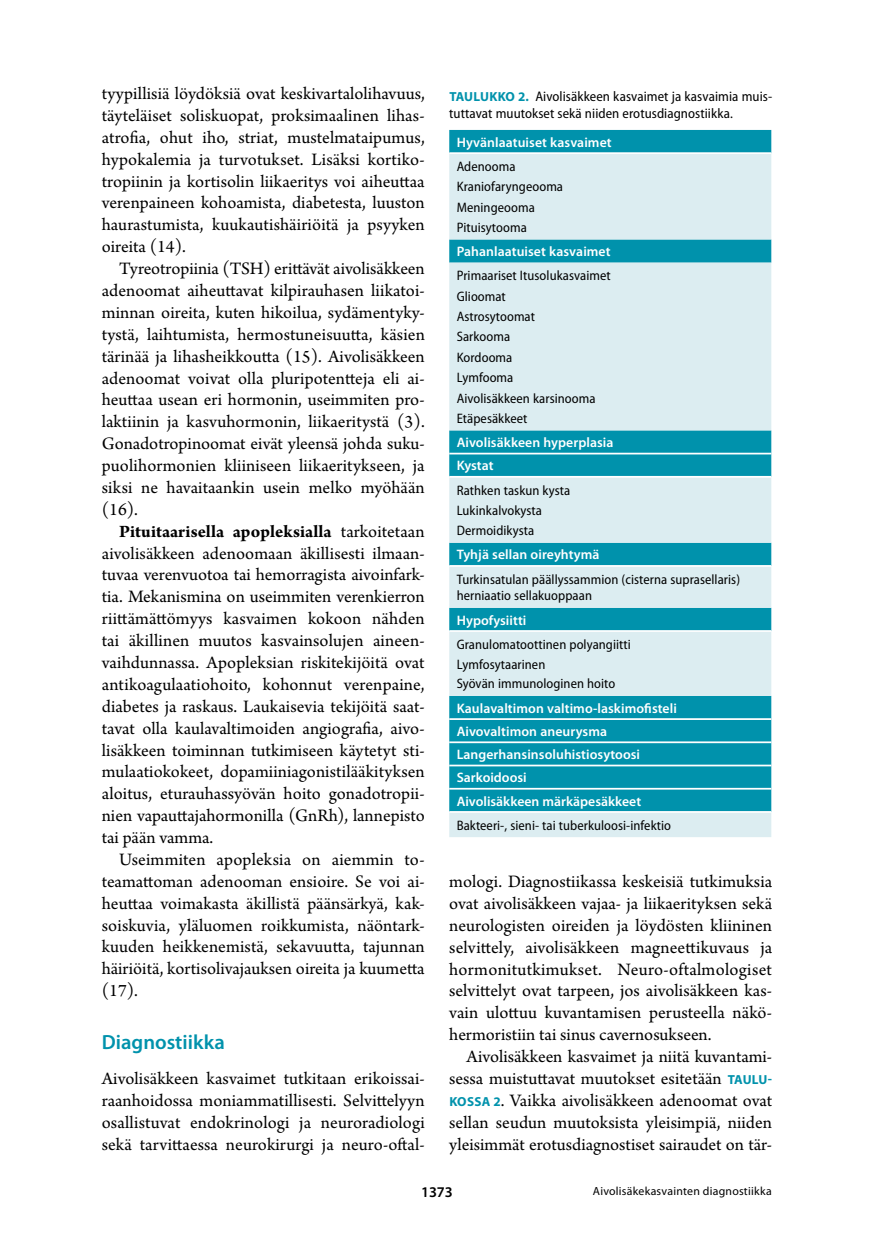
<style>
.page{position:relative;width:874px;height:1241px;background:#fff}
.page>*{position:absolute;margin:0;border:0;box-sizing:border-box;transform-origin:0 0}
.t1{font:600 20.65px "Myriad Pro";color:#0092ac}
.t2{font:18.38px/21.9px "Arno Pro";color:#000;text-align:justify}
.t3{font:600 14.88px "Myriad Pro";color:#000}
.t4{font:semi-condensed 14px/16.6px "Myriad Pro";letter-spacing:.005em;color:#000}
.t5{font:semi-condensed 13.65px/20.3px "Myriad Pro";letter-spacing:.005em;color:#000}
.t6{font:600 13.65px/23.3px "Myriad Pro";letter-spacing:.005em;color:#fff}
.t7{font:11.9px "Myriad Pro";letter-spacing:.02em;color:#000}
.s1{font-weight:700}
.s2{font-weight:700;font-stretch:normal;font-size:13.12px;color:#0092ac}
.s3{font-family:"Myriad Pro";font-weight:700;font-size:13.12px;color:#0092ac}
</style>
<div class="page">
<div style="left:449px;top:130px;width:322px;height:22px;background:#0092ac"></div>
<svg style="left:449px;top:154px;width:322px;height:683px;background:#95cfda"></svg>
<hr style="left:449px;top:476px;width:322px;height:1px;background:#fff">
<hr style="left:449px;top:452px;width:322px;height:2px;background:#fff">
<hr style="left:449px;top:565px;width:322px;height:1px;background:#fff">
<hr style="left:449px;top:630px;width:322px;height:1px;background:#fff">
<hr style="left:449px;top:811px;width:322px;height:1px;background:#fff">
<hr style="left:449px;top:718px;width:322px;height:1px;background:#fff">
<hr style="left:449px;top:741px;width:322px;height:2px;background:#fff">
<hr style="left:449px;top:764px;width:322px;height:2px;background:#fff">
<hr style="left:449px;top:787px;width:322px;height:2px;background:#fff">
<p class="t2" style="left:102px;top:84px;width:324px">tyypillisiä löydöksiä ovat keskivartalolihavuus, täyteläiset soliskuopat, proksimaalinen lihas&shy;atrofia, ohut iho, striat, mustelmataipumus, hypokalemia ja turvotukset. Lisäksi kortiko&shy;tropiinin ja kortisolin liikaeritys voi aiheuttaa verenpaineen kohoamista, diabetesta, luuston haurastumista, kuukautishäiriöitä ja psyyken oireita (14).</p>
<p class="t2" style="left:102px;top:258px;width:324px;text-indent:17px">Tyreotropiinia (TSH) erittävät aivolisäkkeen adenoomat aiheuttavat kilpirauhasen liikatoi&shy;minnan oireita, kuten hikoilua, sydämentyky&shy;tystä, laihtumista, hermostuneisuutta, käsien tärinää ja lihasheikkoutta (15). Aivolisäkkeen adenoomat voivat olla pluripotentteja eli ai&shy;heuttaa usean eri hormonin, useimmiten pro&shy;laktiinin ja kasvuhormonin, liikaeritystä (3).<br>Gonadotropinoomat eivät yleensä johda suku&shy;puolihormonien kliiniseen liikaeritykseen, ja siksi ne havaitaankin usein melko myöhään (16).</p>
<p class="t2" style="left:102px;top:521px;width:324px;text-indent:17px"><span class="s1">Pituitaarisella apopleksialla</span> tarkoitetaan aivolisäkkeen adenoomaan äkillisesti ilmaan&shy;tuvaa verenvuotoa tai hemorragista aivoinfark&shy;tia. Mekanismina on useimmiten verenkierron riittämättömyys kasvaimen kokoon nähden tai äkillinen muutos kasvainsolujen aineen&shy;vaihdunnassa. Apopleksian riskitekijöitä ovat antikoagulaatiohoito, kohonnut verenpaine, diabetes ja raskaus. Laukaisevia tekijöitä saat&shy;tavat olla kaulavaltimoiden angiografia, aivo&shy;lisäkkeen toiminnan tutkimiseen käytetyt sti&shy;mulaatiokokeet, dopamiiniagonistilääkityksen aloitus, eturauhassyövän hoito gonadotropii&shy;nien vapauttajahormonilla (GnRh), lannepisto tai pään vamma.</p>
<p class="t2" style="left:102px;top:849px;width:324px;text-indent:17px">Useimmiten apopleksia on aiemmin to&shy;teamattoman adenooman ensioire. Se voi ai&shy;heut-taa voimakasta äkillistä päänsärkyä, kak&shy;soiskuvia, yläluomen roikkumista, näöntark&shy;kuuden heikkenemistä, sekavuutta, tajunnan häiriöitä, kortisolivajauksen oireita ja kuumetta (17).</p>
<p class="t1" style="left:102px;top:1028px;width:125px">Diagnostiikka</p>
<p class="t2" style="left:102px;top:1068px;width:324px">Aivolisäkkeen kasvaimet tutkitaan erikoissai&shy;raanhoidossa moniammatillisesti. Selvittelyyn osallistuvat endokrinologi ja neuroradiologi sekä tarvittaessa neurokirurgi ja neuro-oftal-</p>
<p class="t4" style="left:449px;top:88px;width:324px"><span class="s2">TAULUKKO 2.</span> Aivolisäkkeen kasvaimet ja kasvaimia muis&shy;tuttavat muutokset sekä niiden erotusdiagnostiikka.</p>
<p class="t6" style="left:456px;top:130px;width:156px">Hyvänlaatuiset kasvaimet</p>
<p class="t5" style="left:456px;top:156px;width:108px">Adenooma<br>Kraniofaryngeooma<br>Meningeooma<br>Pituisytooma</p>
<p class="t6" style="left:456px;top:239px;width:155px">Pahanlaatuiset kasvaimet</p>
<p class="t5" style="left:456px;top:265px;width:155px">Primaariset Itusolukasvaimet<br>Glioomat<br>Astrosytoomat<br>Sarkooma<br>Kordooma<br>Lymfooma<br>Aivolisäkkeen karsinooma<br>Etäpesäkkeet</p>
<p class="t6" style="left:456px;top:430px;width:158px">Aivolisäkkeen hyperplasia<br>Kystat</p>
<p class="t5" style="left:456px;top:479px;width:115px">Rathken taskun kysta<br>Lukinkalvokysta<br>Dermoidikysta</p>
<p class="t6" style="left:456px;top:543px;width:144px">Tyhjä sellan oireyhtymä</p>
<p class="t5" style="left:456px;top:570px;width:285px;line-height:16.6px">Turkinsatulan päällyssammion (cisterna suprasellaris) herniaatio sellakuoppaan</p>
<p class="t6" style="left:456px;top:608px;width:71px">Hypofysiitti</p>
<p class="t5" style="left:456px;top:634px;width:175px;line-height:19.8px">Granulomatoottinen polyangiitti<br>Lymfosytaarinen<br>Syövän immunologinen hoito</p>
<p class="t6" style="left:456px;top:696px;width:221px">Kaulavaltimon valtimo-laskimofisteli<br>Aivovaltimon aneurysma<br>Langerhansinsoluhistiosytoosi<br>Sarkoidoosi<br>Aivolisäkkeen märkäpesäkkeet</p>
<p class="t5" style="left:456px;top:814px;width:216px">Bakteeri-, sieni- tai tuberkuloosi-infektio</p>
<p class="t2" style="left:449px;top:871px;width:324px">mologi. Diagnostiikassa keskeisiä tutkimuksia ovat aivolisäkkeen vajaa- ja liikaerityksen sekä neurologisten oireiden ja löydösten kliininen selvittely, aivolisäkkeen magneettikuvaus ja hormonitutkimukset. Neuro-oftalmologiset selvittelyt ovat tarpeen, jos aivolisäkkeen kas&shy;vain ulottuu kuvantamisen perusteella näkö&shy;hermoristiin tai sinus cavernosukseen.</p>
<p class="t2" style="left:449px;top:1046px;width:324px;text-indent:17px">Aivolisäkkeen kasvaimet ja niitä kuvantami&shy;sessa muistuttavat muutokset esitetään <span class="s3">TAULU-KOSSA 2</span>. Vaikka aivolisäkkeen adenoomat ovat sellan seudun muutoksista yleisimpiä, niiden yleisimmät erotusdiagnostiset sairaudet on tär-</p>
<p class="t3" style="left:421px;top:1182px;width:33px">1373</p>
<p class="t7" style="left:592px;top:1183px;width:180px">Aivolisäkekasvainten diagnostiikka</p>
</div>
